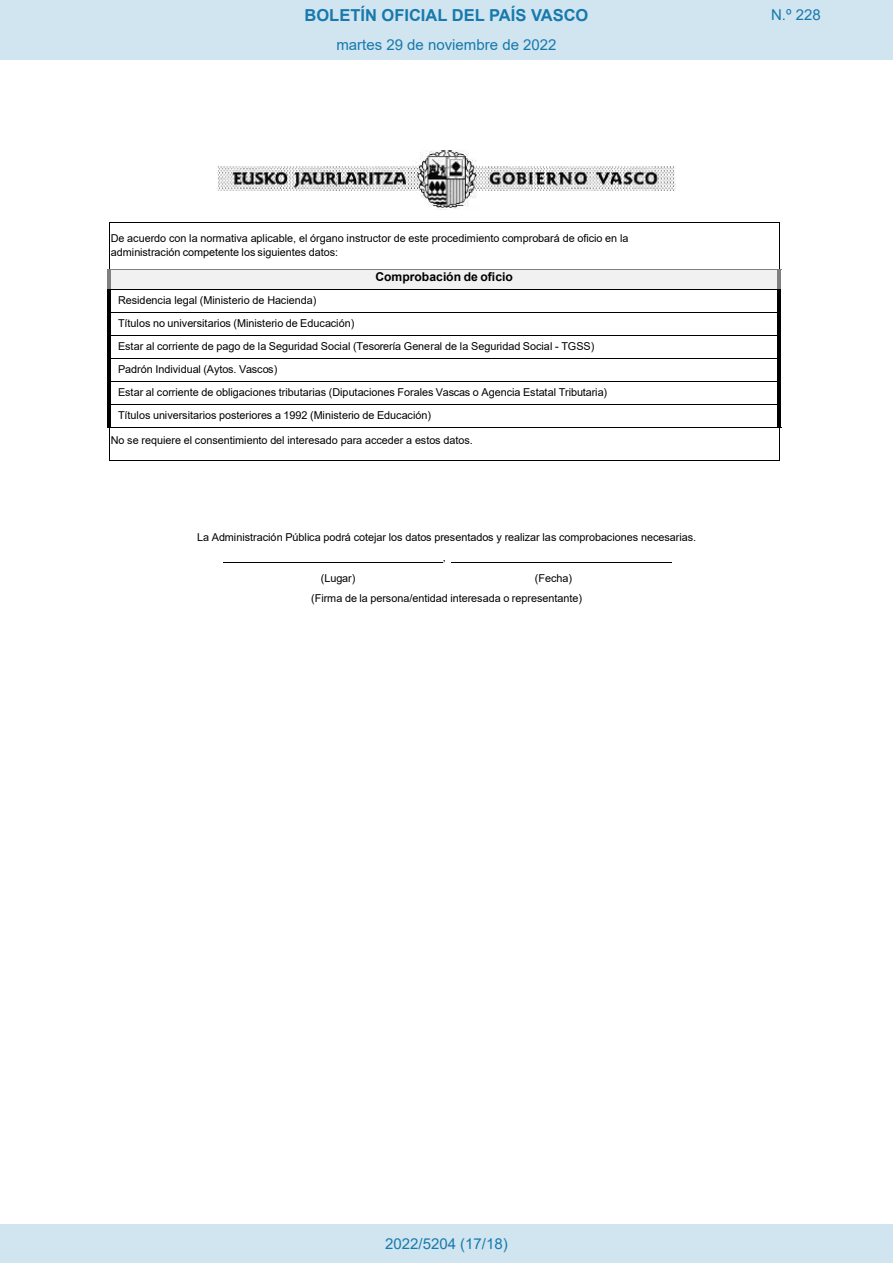
<style>
.page{position:relative;width:893px;height:1263px;background:#fff}
.page>*{position:absolute;margin:0;border:0;box-sizing:border-box;transform-origin:0 0}
.t1{font:700 16.5px "Arial";color:#1879ad}
.Paginacion_Centro{font:15px "Arial";color:#1879ad}
.t2{font:700 12.15px "Arial";color:#000}
.t3{font:10.8px/23.1px "Arial";letter-spacing:-.005em;color:#000}
</style>
<div class="page">
<img style="left:218px;top:150px;width:457px;height:60px">
<hr style="left:109px;top:222px;width:670px;height:1px;background:#000">
<hr style="left:109px;top:223px;width:1px;height:47px;background:#000">
<hr style="left:779px;top:223px;width:1px;height:47px;background:#000">
<div style="left:111px;top:270px;width:666px;height:19px;background:#f1f1f1"></div>
<hr style="left:111px;top:270px;width:667px;height:1px;background:#808080">
<hr style="left:107px;top:270px;width:4px;height:19px;background:#808080">
<hr style="left:778px;top:270px;width:3px;height:19px;background:#808080">
<hr style="left:111px;top:289px;width:667px;height:1px;background:#000">
<hr style="left:107px;top:289px;width:4px;height:23px;background:#000">
<hr style="left:778px;top:289px;width:3px;height:23px;background:#000">
<hr style="left:111px;top:312px;width:667px;height:1px;background:#000">
<hr style="left:107px;top:312px;width:4px;height:23px;background:#000">
<hr style="left:778px;top:312px;width:3px;height:23px;background:#000">
<hr style="left:111px;top:335px;width:667px;height:1px;background:#000">
<hr style="left:107px;top:336px;width:4px;height:22px;background:#000">
<hr style="left:778px;top:336px;width:3px;height:22px;background:#000">
<hr style="left:111px;top:358px;width:667px;height:1px;background:#000">
<hr style="left:107px;top:359px;width:4px;height:22px;background:#000">
<hr style="left:778px;top:359px;width:3px;height:22px;background:#000">
<hr style="left:111px;top:381px;width:667px;height:1px;background:#000">
<hr style="left:107px;top:382px;width:4px;height:22px;background:#000">
<hr style="left:778px;top:382px;width:3px;height:22px;background:#000">
<hr style="left:111px;top:404px;width:667px;height:1px;background:#000">
<hr style="left:107px;top:405px;width:4px;height:23px;background:#000">
<hr style="left:778px;top:405px;width:3px;height:23px;background:#000">
<hr style="left:111px;top:428px;width:667px;height:1px;background:#000">
<hr style="left:109px;top:428px;width:1px;height:32px;background:#000">
<hr style="left:109px;top:460px;width:670px;height:1px;background:#000">
<hr style="left:779px;top:428px;width:1px;height:32px;background:#000">
<hr style="left:224px;top:562px;width:219px;height:1px;background:#000">
<hr style="left:452px;top:562px;width:220px;height:1px;background:#000">
<div style="left:0;top:0;width:893px;height:60px;background:#d0e5f0"></div>
<div style="left:0;top:1225px;width:893px;height:38px;background:#d0e5f0"></div>
<h1 class="t1" style="left:305px;top:3px;width:285px">BOLETÍN OFICIAL DEL PAÍS VASCO</h1>
<h2 class="Paginacion_Centro" style="left:771px;top:5px;width:51px">N.º 228</h2>
<h2 class="Paginacion_Centro" style="left:336px;top:35px;width:222px">martes 29 de noviembre de 2022</h2>
<p class="t3" style="left:111px;top:232px;width:519px;line-height:13px">De acuerdo con la normativa aplicable, el órgano instructor de este procedimiento comprobará de oficio en la administración competente los siguientes datos:</p>
<p class="t2" style="left:375px;top:269px;width:139px">Comprobación de oficio</p>
<p class="t3" style="left:118px;top:288px;width:491px">Residencia legal (Ministerio de Hacienda)<br>Títulos no universitarios (Ministerio de Educación)<br>Estar al corriente de pago de la Seguridad Social (Tesorería General de la Seguridad Social - TGSS)<br>Padrón Individual (Aytos. Vascos)<br>Estar al corriente de obligaciones tributarias (Diputaciones Forales Vascas o Agencia Estatal Tributaria)<br>Títulos universitarios posteriores a 1992 (Ministerio de Educación)</p>
<p class="t3" style="left:111px;top:429px;width:364px">No se requiere el consentimiento del interesado para acceder a estos datos.</p>
<p class="t3" style="left:197px;top:525px;width:501px">La Administración Pública podrá cotejar los datos presentados y realizar las comprobaciones necesarias.</p>
<p class="t3" style="left:443px;top:546px;width:5px">,</p>
<p class="t3" style="left:321px;top:566px;width:36px">(Lugar)</p>
<p class="t3" style="left:311px;top:567px;width:272px;line-height:20.2px;text-indent:224px">(Fecha) (Firma de la persona/entidad interesada o representante)</p>
<p class="Paginacion_Centro" style="left:385px;top:1234px;width:124px">2022/5204 (17/18)</p>
</div>
